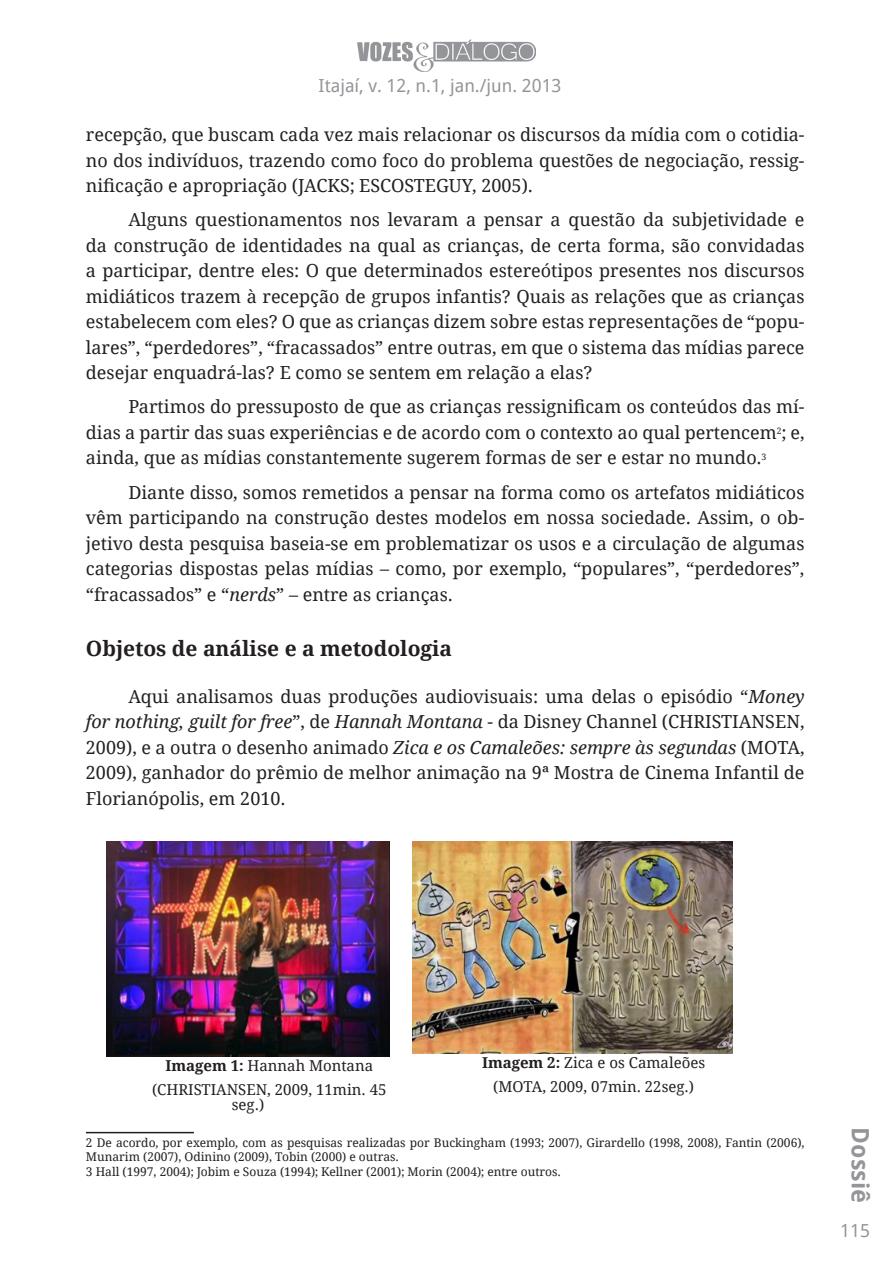
<style>
.page{position:relative;width:893px;height:1263px;background:#fff}
.page>*{position:absolute;margin:0;border:0;box-sizing:border-box;transform-origin:0 0}
.t1{font:700 24px "Droid Sans";color:#939598}
.Entretítulo{font:700 21px "Droid Serif";color:#231f20}
.Corpo_de_texto{font:18px/25.5px "Droid Serif";color:#231f20;text-align:justify}
.t2{font:18px "Droid Sans";color:#939598}
.Legenda{font:15px/15px "Droid Serif";color:#231f20}
.Nota_de_rodapé{font:12px/14.4px "Droid Serif";color:#231f20}
.s1{font-style:italic}
.s2{font-weight:700}
</style>
<div class="page">
<img style="left:357px;top:39px;width:179px;height:33px">
<img style="left:106px;top:841px;width:284px;height:215px">
<img style="left:412px;top:841px;width:321px;height:212px">
<hr style="left:86px;top:1132px;width:108px;height:1px;background:#231f20">
<p class="t2" style="left:319px;top:74px;width:244px">Itajaí, v. 12, n.1, jan./jun. 2013</p>
<p class="Corpo_de_texto" style="left:86px;top:122px;width:720px">recepção, que buscam cada vez mais relacionar os discursos da mídia com o cotidia&shy;no dos indivíduos, trazendo como foco do problema questões de negociação, ressig&shy;nificação e apropriação (JACKS; ESCOSTEGUY, 2005).</p>
<p class="Corpo_de_texto" style="left:86px;top:207px;width:720px;text-indent:43px">Alguns questionamentos nos levaram a pensar a questão da subjetividade e da construção de identidades na qual as crianças, de certa forma, são convidadas a participar, dentre eles: O que determinados estereótipos presentes nos discursos midiáticos trazem à recepção de grupos infantis? Quais as relações que as crianças estabelecem com eles? O que as crianças dizem sobre estas representações de “popu&shy;lares”, “perdedores”, “fracassados” entre outras, em que o sistema das mídias parece desejar enquadrá-las? E como se sentem em relação a elas?</p>
<p class="Corpo_de_texto" style="left:86px;top:394px;width:720px;text-indent:43px">Partimos do pressuposto de que as crianças ressignificam os conteúdos das mí&shy;dias a partir das suas experiências e de acordo com o contexto ao qual pertencem<sup>2</sup>; e, ainda, que as mídias constantemente sugerem formas de ser e estar no mundo.<sup>3</sup></p>
<p class="Corpo_de_texto" style="left:86px;top:479px;width:720px;text-indent:43px">Diante disso, somos remetidos a pensar na forma como os artefatos midiáticos vêm participando na construção destes modelos em nossa sociedade. Assim, o ob&shy;jetivo desta pesquisa baseia-se em problematizar os usos e a circulação de algumas categorias dispostas pelas mídias – como, por exemplo, “populares”, “perdedores”, “fracassados” e “<span class="s1">nerds</span>” – entre as crianças.</p>
<p class="Entretítulo" style="left:86px;top:635px;width:368px">Objetos de análise e a metodologia</p>
<p class="Corpo_de_texto" style="left:86px;top:684px;width:720px;text-indent:43px">Aqui analisamos duas produções audiovisuais: uma delas o episódio “<span class="s1">Money for nothing, guilt for free</span>”, de <span class="s1">Hannah Montana</span> - da Disney Channel (CHRISTIANSEN, 2009), e a outra o desenho animado <span class="s1">Zica e os Camaleões: sempre às segundas</span> (MOTA, 2009), ganhador do prêmio de melhor animação na 9ª Mostra de Cinema Infantil de Florianópolis, em 2010.</p>
<p class="Legenda" style="left:165px;top:1059px;width:209px"><span class="s2">Imagem 1:</span> Hannah Montana</p>
<p class="Legenda" style="left:232px;top:1082px;width:156px;text-indent:-80px">(CHRISTIANSEN, 2009, 11min. 45 seg.)</p>
<p class="Legenda" style="left:482px;top:1055px;width:225px"><span class="s2">Imagem 2:</span> Zica e os Camaleões</p>
<p class="Legenda" style="left:493px;top:1079px;width:202px">(MOTA, 2009, 07min. 22seg.)</p>
<p class="Nota_de_rodapé" style="left:86px;top:1135px;width:720px">2 De acordo, por exemplo, com as pesquisas realizadas por Buckingham (1993; 2007), Girardello (1998, 2008), Fantin (2006),<br>Munarim (2007), Odinino (2009), Tobin (2000) e outras.</p>
<p class="Nota_de_rodapé" style="left:86px;top:1164px;width:476px">3 Hall (1997, 2004); Jobim e Souza (1994); Kellner (2001); Morin (2004); entre outros.</p>
<h1 class="t1" style="left:876px;top:1127px;width:77px;rotate:90deg">Dossiê</h1>
<p class="t2" style="left:840px;top:1219px;width:31px">115</p>
</div>
